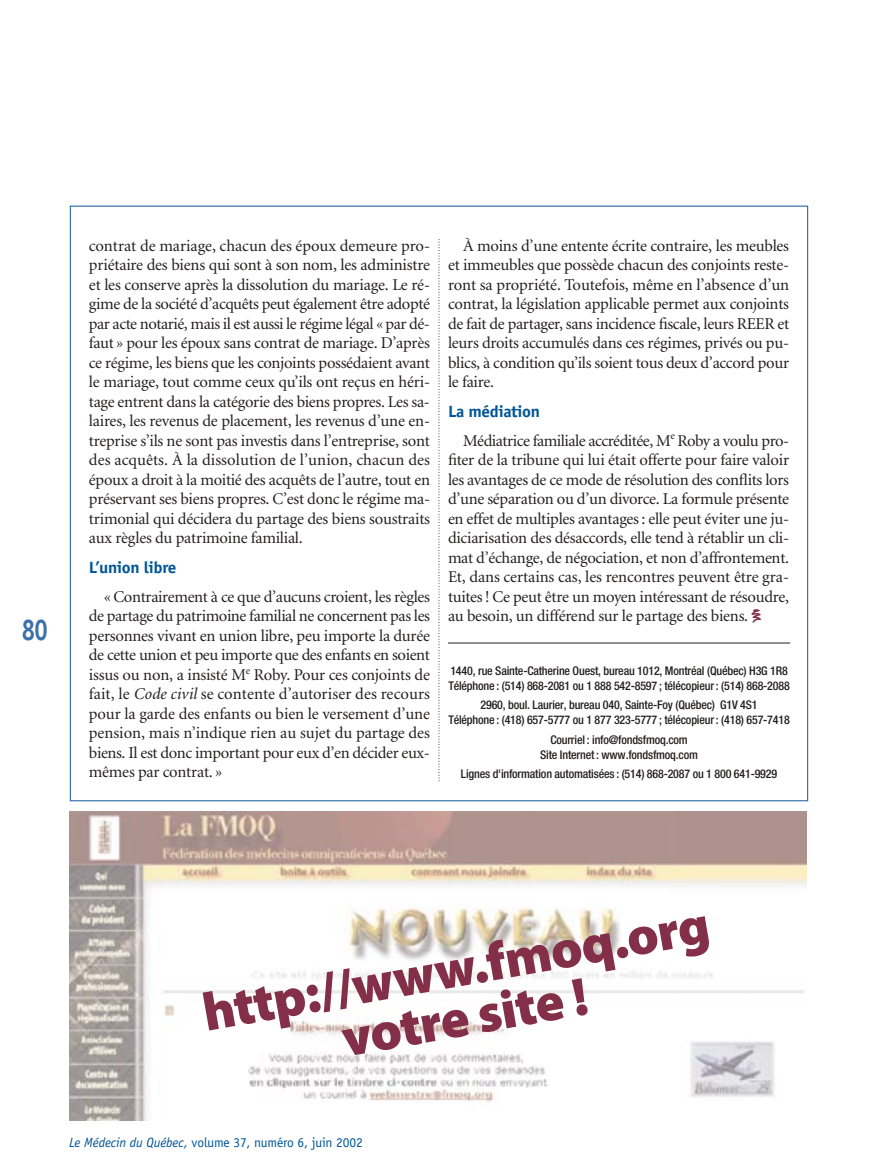
<style>
.page{position:relative;width:878px;height:1175px;background:#fff}
.page>*{position:absolute;margin:0;border:0;box-sizing:border-box;transform-origin:0 0}
.t1{font:900 54px/49.5px "Myriad Pro";color:#842f4a;text-align:center}
.t2{font:700 30px "Officina Sans";color:#3b70ac;scale:.8 1}
.t3{font:16.5px/19.5px "Minion";letter-spacing:-.015em;color:#231f1f;text-align:justify}
.t4{font:700 16.35px "Officina Sans";letter-spacing:-.025em;color:#005698;scale:1.05 1}
.t5{font:13.5px "Officina Sans";letter-spacing:-.01em;color:#005698}
.t6{font:500 condensed 12px/15px "Helvetica Neue";letter-spacing:-.015em;color:#231f1f;text-align:center}
.s1{font-style:italic}
.s2{font-family:"Mini Pics Confetti";font-weight:800;color:#842f4a}
</style>
<div class="page">
<svg style="left:438px;top:239px;width:1px;height:542px"></svg>
<hr style="left:448px;top:642px;width:342px;height:1px;background:#231f1f">
<img style="left:70px;top:811px;width:736px;height:309px">
<h2 class="t2" style="left:22px;top:618px;width:34px">80</h2>
<p class="t3" style="left:89px;top:237px;width:342px">contrat de mariage, chacun des époux demeure pro&shy;priétaire des biens qui sont à son nom, les administre et les conserve après la dissolution du mariage. Le ré&shy;gime de la société d’acquêts peut également être adopté par acte notarié, mais il est aussi le régime légal « par dé&shy;faut» pour les époux sans contrat de mariage. D’après ce régime, les biens que les conjoints possédaient avant le mariage, tout comme ceux qu’ils ont reçus en héri&shy;tage entrent dans la catégorie des biens propres. Les sa&shy;laires, les revenus de placement, les revenus d’une en&shy;treprise s’ils ne sont pas investis dans l’entreprise, sont des acquêts. À la dissolution de l’union, chacun des époux a droit à la moitié des acquêts de l’autre, tout en préservant ses biens propres. C’est donc le régime ma&shy;trimonial qui décidera du partage des biens soustraits aux règles du patrimoine familial.</p>
<p class="t4" style="left:89px;top:561px;width:85px">L’union libre</p>
<p class="t3" style="left:89px;top:588px;width:342px;text-indent:15px">« Contrairement à ce que d’aucuns croient, les règles de partage du patrimoine familial ne concernent pas les personnes vivant en union libre, peu importe la durée de cette union et peu importe que des enfants en soient issus ou non, a insisté M<sup>e</sup> Roby. Pour ces conjoints de fait, le <span class="s1">Code civil</span> se contente d’autoriser des recours pour la garde des enfants ou bien le versement d’une pension, mais n’indique rien au sujet du partage des biens. Il est donc important pour eux d’en décider eux&shy;mêmes par contrat. »</p>
<p class="t3" style="left:448px;top:237px;width:343px;text-indent:15px">À moins d’une entente écrite contraire, les meubles et immeubles que possède chacun des conjoints reste&shy;ront sa propriété. Toutefois, même en l’absence d’un contrat, la législation applicable permet aux conjoints de fait de partager, sans incidence fiscale, leurs REER et leurs droits accumulés dans ces régimes, privés ou pu&shy;blics, à condition qu’ils soient tous deux d’accord pour le faire.</p>
<p class="t4" style="left:448px;top:405px;width:89px">La médiation</p>
<p class="t3" style="left:448px;top:432px;width:342px;text-indent:15px">Médiatrice familiale accréditée, M<sup>e</sup> Roby a voulu pro&shy;fiter de la tribune qui lui était offerte pour faire valoir les avantages de ce mode de résolution des conflits lors d’une séparation ou d’un divorce. La formule présente en effet de multiples avantages : elle peut éviter une ju&shy;diciarisation des désaccords, elle tend à rétablir un cli&shy;mat d’échange, de négociation, et non d’affrontement.<br>Et, dans certains cas, les rencontres peuvent être gra&shy;tuites ! Ce peut être un moyen intéressant de résoudre, au besoin, un différend sur le partage des biens. <span class="s2">c</span></p>
<p class="t6" style="left:448px;top:664px;width:343px;text-align:left">1440, rue Sainte-Catherine Ouest, bureau 1012, Montréal (Québec) H3G 1R8<br>Téléphone : (514) 868-2081 ou 1 888 542-8597 ; télécopieur : (514) 868-2088</p>
<p class="t6" style="left:448px;top:698px;width:343px">2960, boul. Laurier, bureau 040, Sainte-Foy (Québec) G1V 4S1<br>Téléphone : (418) 657-5777 ou 1 877 323-5777 ; télécopieur : (418) 657-7418</p>
<p class="t6" style="left:540px;top:733px;width:159px">Courriel : info@fondsfmoq.com<br>Site Internet : www.fondsfmoq.com</p>
<p class="t6" style="left:461px;top:767px;width:318px">Lignes d'information automatisées : (514) 868-2087 ou 1 800 641-9929</p>
<h1 class="t1" style="left:200px;top:993px;width:515px;rotate:-10deg">http://www.fmoq.org votre site !</h1>
<p class="t5" style="left:69px;top:1137px;width:295px"><span class="s1">Le Médecin du Québec,</span> volume 37, numéro 6, juin 2002</p>
</div>
